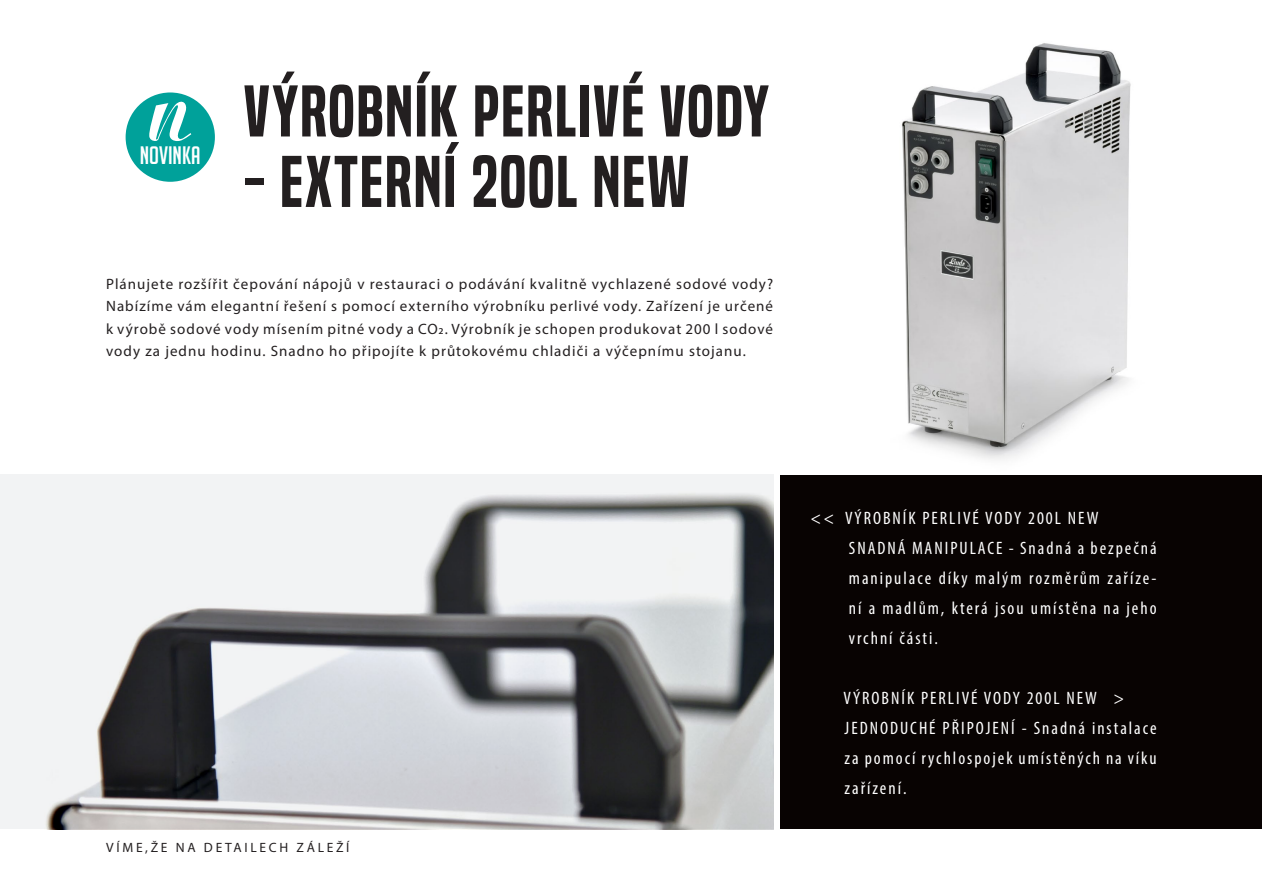
<style>
.page{position:relative;width:1263px;height:893px;background:#fff}
.page>*{position:absolute;margin:0;border:0;box-sizing:border-box;transform-origin:0 0}
.t1{font:67.5px "Built Titling Sb";letter-spacing:.025em;color:#231f20}
.t2{font:24.6px "Big Noodle Titling";color:#fff}
.t3{font:condensed 18px/30px "Myriad Pro";letter-spacing:.11em;color:#fff}
.t4{font:15px/22.5px "Myriad Pro";letter-spacing:.07em;color:#231f20;text-align:justify}
.t5{font:13.5px "Myriad Pro";letter-spacing:.2em;color:#231f20}
</style>
<div class="page">
<div style="left:780px;top:475px;width:482px;height:354px;background:#080302"></div>
<img style="left:902px;top:43px;width:229px;height:417px">
<img style="left:0;top:475px;width:773px;height:354px">
<div style="left:126px;top:92px;width:89px;height:90px;background:#00a19a;border-radius:50%"></div>
<svg style="left:149px;top:101px;width:42px;height:40px"></svg>
<h2 class="t2" style="left:140px;top:142px;width:62px">NOVINKA</h2>
<h1 class="t1" style="left:243px;top:72px;width:527px">VÝROBNÍK PERLIVÉ VODY</h1>
<h1 class="t1" style="left:243px;top:142px;width:447px">- EXTERNÍ 200L NEW</h1>
<p class="t4" style="left:106px;top:272px;width:668px">Plánujete rozšířit čepování nápojů v restauraci o podávání kvalitně vychlazené sodové vody?<br>Nabízíme vám elegantní řešení s pomocí externího výrobníku perlivé vody. Zařízení je určené k výrobě sodové vody mísením pitné vody a CO2. Výrobník je schopen produkovat 200 l sodové vody za jednu hodinu. Snadno ho připojíte k průtokovému chladiči a výčepnímu stojanu.</p>
<p class="t5" style="left:106px;top:839px;width:245px">VÍME,ŽE NA DETAILECH ZÁLEŽÍ</p>
<p class="t3" style="left:849px;top:502px;width:309px;text-indent:-38px">&lt;&lt; VÝROBNÍK PERLIVÉ VODY 200L NEW<br>SNADNÁ MANIPULACE - Snadná a bezpečná manipulace díky malým rozměrům zaříze&shy;ní a madlům, která jsou umístěna na jeho vrchní části.</p>
<p class="t3" style="left:844px;top:682px;width:315px">VÝROBNÍK PERLIVÉ VODY 200L NEW &gt;<br>JEDNODUCHÉ PŘIPOJENÍ - Snadná instalace za pomocí rychlospojek umístěných na víku zařízení.</p>
</div>
